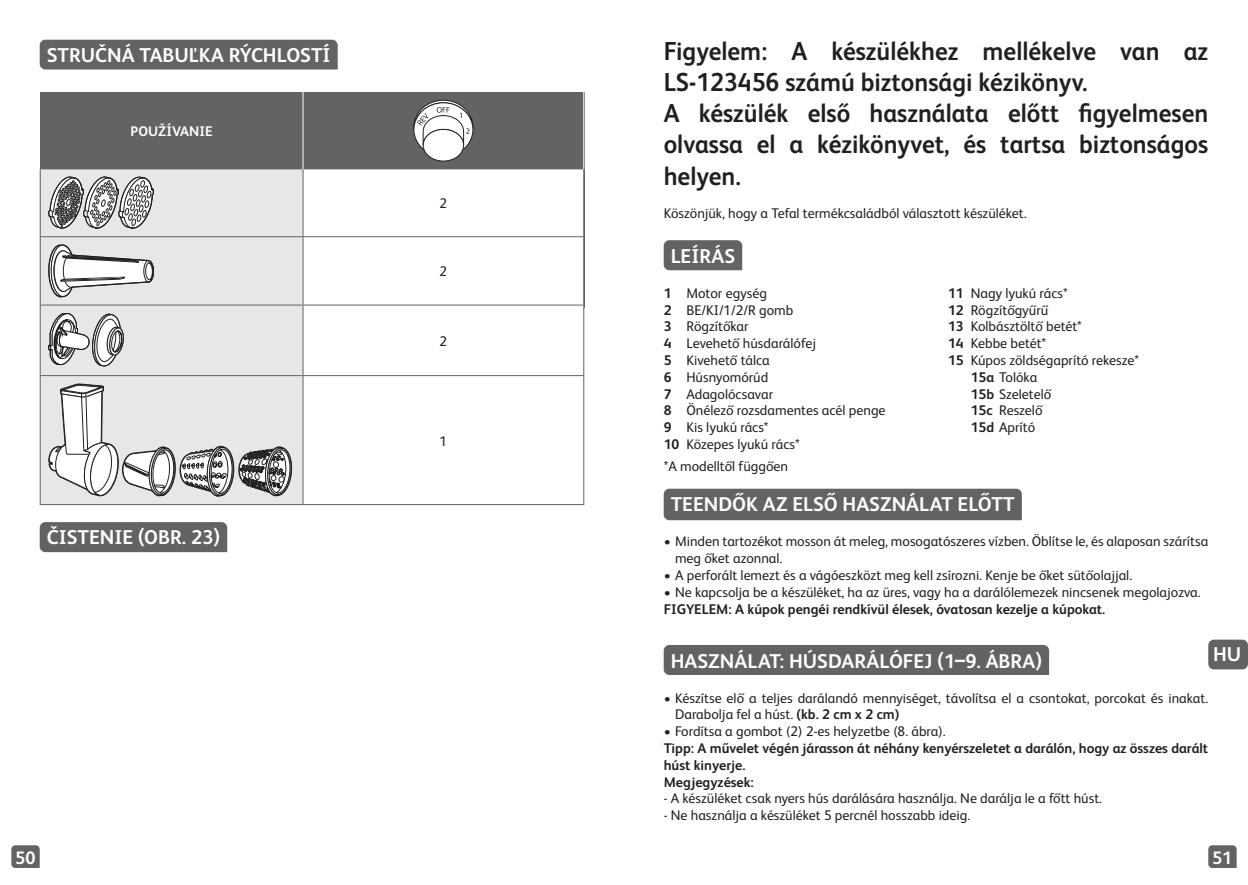
<style>
.page{position:relative;width:1248px;height:885px;background:#fff}
.page>*{position:absolute;margin:0;border:0;box-sizing:border-box;transform-origin:0 0}
.t1{font:700 26px/31.2px "FS Albert Pro";color:#231f20;scale:.95 1}
.t2{font:700 20px "FS Albert Pro";color:#fff}
.t3{font:700 18px "FS Albert Pro";color:#fff}
.t4{font:14px/16.8px "FS Albert Pro";color:#231f20}
.t5{font:700 14px/16.8px "FS Albert Pro";color:#231f20}
.t6{font:700 14px "FS Albert Pro";color:#fff}
.s1{font-weight:700}
</style>
<div class="page">
<svg style="left:1208px;top:845px;width:28px;height:22px"></svg>
<svg style="left:11px;top:845px;width:29px;height:22px"></svg>
<div style="left:1208px;top:639px;width:39px;height:30px;background:#636366;border-radius:6px"></div>
<div style="left:40px;top:40px;width:298px;height:29px;background:#636366"></div>
<div style="left:40px;top:92px;width:544px;height:215px;background:#636366"></div>
<div style="left:41px;top:169px;width:261px;height:335px;background:#e6e7e9"></div>
<svg style="left:303px;top:169px;width:280px;height:335px"></svg>
<hr style="left:302px;top:92px;width:1px;height:77px;background:#fff">
<hr style="left:583px;top:92px;width:1px;height:77px;background:#fff">
<hr style="left:40px;top:236px;width:263px;height:1px;background:#636366">
<hr style="left:303px;top:236px;width:281px;height:1px;background:#636366">
<hr style="left:40px;top:304px;width:263px;height:1px;background:#636366">
<hr style="left:40px;top:305px;width:1px;height:70px;background:#636366">
<hr style="left:303px;top:304px;width:281px;height:1px;background:#636366">
<hr style="left:302px;top:305px;width:1px;height:70px;background:#636366">
<hr style="left:583px;top:305px;width:1px;height:70px;background:#636366">
<hr style="left:40px;top:375px;width:263px;height:1px;background:#636366">
<hr style="left:40px;top:376px;width:1px;height:128px;background:#636366">
<hr style="left:303px;top:375px;width:281px;height:1px;background:#636366">
<hr style="left:302px;top:376px;width:1px;height:128px;background:#636366">
<hr style="left:583px;top:376px;width:1px;height:128px;background:#636366">
<hr style="left:40px;top:504px;width:263px;height:1px;background:#636366">
<hr style="left:303px;top:504px;width:281px;height:1px;background:#636366">
<div style="left:423px;top:129px;width:40px;height:32px;background:#fff;border-radius:50%"></div>
<div style="left:423px;top:129px;width:41px;height:32px;border:1px solid #231f20;border-radius:50%"></div>
<svg style="left:413px;top:100px;width:60px;height:52px"></svg>
<svg style="left:48px;top:176px;width:106px;height:53px"></svg>
<svg style="left:48px;top:245px;width:106px;height:52px"></svg>
<svg style="left:48px;top:313px;width:76px;height:53px"></svg>
<svg style="left:48px;top:383px;width:244px;height:113px"></svg>
<div style="left:40px;top:522px;width:187px;height:30px;background:#636366"></div>
<div style="left:663px;top:488px;width:358px;height:32px;background:#636366"></div>
<div style="left:663px;top:645px;width:385px;height:30px;background:#636366"></div>
<div style="left:663px;top:240px;width:79px;height:30px;background:#636366"></div>
<h2 class="t2" style="left:47px;top:41px;width:285px">STRUČNÁ TABUĽKA RÝCHLOSTÍ</h2>
<p class="t6" style="left:130px;top:121px;width:84px">POUŽÍVANIE</p>
<h2 class="t2" style="left:47px;top:523px;width:175px">ČISTENIE (OBR. 23)</h2>
<p class="t4" style="left:439px;top:194px;width:9px">2</p>
<p class="t4" style="left:439px;top:262px;width:9px">2</p>
<p class="t4" style="left:439px;top:331px;width:9px">2</p>
<p class="t4" style="left:439px;top:431px;width:9px">1</p>
<h1 class="t1" style="left:663px;top:34px;width:574px">Figyelem: A készülékhez mellékelve van az LS-123456 számú biztonsági kézikönyv.<br>A készülék első használata előtt figyelmesen olvassa el a kézikönyvet, és tartsa biztonságos helyen.</h1>
<p class="t4" style="left:663px;top:204px;width:364px">Köszönjük, hogy a Tefal termékcsaládból választott készüléket.</p>
<h2 class="t2" style="left:670px;top:242px;width:66px">LEÍRÁS</h2>
<p class="t4" style="left:663px;top:283px;width:223px"><span class="s1">1</span> Motor egység<br><span class="s1">2</span> BE/KI/1/2/R gomb<br><span class="s1">3</span> Rögzítőkar<br><span class="s1">4</span> Levehető húsdarálófej<br><span class="s1">5</span> Kivehető tálca<br><span class="s1">6</span> Húsnyomórúd<br><span class="s1">7</span> Adagolócsavar<br><span class="s1">8</span> Önélező rozsdamentes acél penge<br><span class="s1">9</span> Kis lyukú rács*<br><span class="s1">10</span> Közepes lyukú rács*</p>
<p class="t4" style="left:947px;top:283px;width:121px"><span class="s1">11</span> Nagy lyukú rács*</p>
<p class="t4" style="left:947px;top:300px;width:102px"><span class="s1">12</span> Rögzítőgyűrű</p>
<p class="t4" style="left:947px;top:317px;width:135px"><span class="s1">13</span> Kolbásztöltő betét*</p>
<p class="t4" style="left:947px;top:334px;width:100px"><span class="s1">14</span> Kebbe betét*</p>
<p class="t4" style="left:947px;top:351px;width:193px"><span class="s1">15</span> Kúpos zöldségaprító rekesze*</p>
<p class="t4" style="left:970px;top:367px;width:68px"><span class="s1">15a</span> Tolóka</p>
<p class="t4" style="left:970px;top:384px;width:82px"><span class="s1">15b</span> Szeletelő</p>
<p class="t4" style="left:970px;top:401px;width:73px"><span class="s1">15c</span> Reszelő</p>
<p class="t4" style="left:970px;top:418px;width:66px"><span class="s1">15d</span> Aprító</p>
<p class="t4" style="left:663px;top:457px;width:126px">*A modelltől függően</p>
<h2 class="t2" style="left:670px;top:490px;width:345px">TEENDŐK AZ ELSŐ HASZNÁLAT ELŐTT</h2>
<p class="t4" style="left:675px;top:532px;width:534px;text-indent:-11px">• Minden tartozékot mosson át meleg, mosogatószeres vízben. Öblítse le, és alaposan szárítsa meg őket azonnal.</p>
<p class="t4" style="left:663px;top:565px;width:470px">• A perforált lemezt és a vágóeszközt meg kell zsírozni. Kenje be őket sütőolajjal.</p>
<p class="t4" style="left:663px;top:582px;width:538px">• Ne kapcsolja be a készüléket, ha az üres, vagy ha a darálólemezek nincsenek megolajozva.</p>
<p class="t5" style="left:663px;top:599px;width:443px">FIGYELEM: A kúpok pengéi rendkívül élesek, óvatosan kezelje a kúpokat.</p>
<h2 class="t2" style="left:670px;top:647px;width:373px">HASZNÁLAT: HÚSDARÁLÓFEJ (1–9. ÁBRA)</h2>
<p class="t4" style="left:675px;top:688px;width:534px;text-indent:-11px">• Készítse elő a teljes darálandó mennyiséget, távolítsa el a csontokat, porcokat és inakat.<br>Darabolja fel a húst. <span class="s1">(kb. 2 cm x 2 cm)</span></p>
<p class="t4" style="left:663px;top:721px;width:283px">• Fordítsa a gombot (2) 2-es helyzetbe (8. ábra).</p>
<p class="t5" style="left:663px;top:739px;width:546px">Tipp: A művelet végén járasson át néhány kenyérszeletet a darálón, hogy az összes darált húst kinyerje.<br>Megjegyzések:</p>
<p class="t4" style="left:663px;top:789px;width:440px">- A készüléket csak nyers hús darálására használja. Ne darálja le a főtt húst.</p>
<p class="t4" style="left:663px;top:805px;width:308px">- Ne használja a készüléket 5 percnél hosszabb ideig.</p>
<h2 class="t2" style="left:1212px;top:639px;width:30px">HU</h2>
<p class="t3" style="left:15px;top:844px;width:22px">50</p>
<p class="t3" style="left:1211px;top:844px;width:22px">51</p>
</div>
